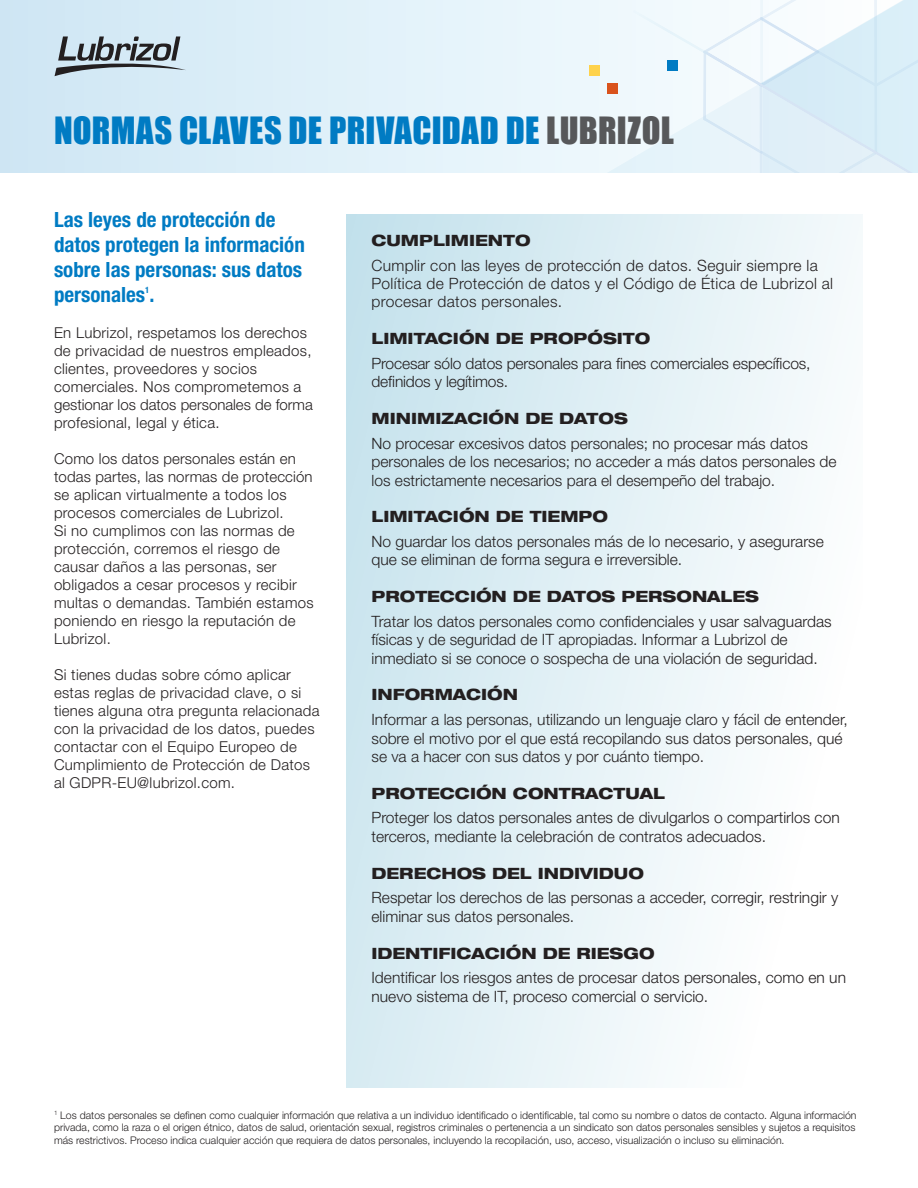
<style>
.page{position:relative;width:918px;height:1188px;background:#fff}
.page>*{position:absolute;margin:0;border:0;box-sizing:border-box;transform-origin:0 0}
.t1{font:34.5px "Impact";letter-spacing:.005em;color:#007bc3}
.t2{font:700 condensed 21px/25.2px "Helvetica Neue LT Pro";color:#007bc3}
.t3{font:300 15.6px/18.3px "Helvetica Neue LT Pro";color:#231f20}
.head{font:800 expanded 15.6px "Helvetica Neue LT Pro";color:#231f20}
.t4{font:300 15.6px/18.3px "Helvetica Neue LT Pro";letter-spacing:.02em;color:#231f20}
.t5{font:300 15px/18px "Helvetica Neue LT Pro";letter-spacing:.02em;color:#231f20}
.t6{font:300 10.5px/12.6px "Helvetica Neue LT Pro";color:#231f20;text-align:justify}
.t7{font:700 condensed 8.7px "Helvetica Neue LT Pro";color:#007bc3}
.s1{color:#57585a}
</style>
<div class="page">
<div style="left:346px;top:214px;width:517px;height:874px;background:linear-gradient(to right,#cce5ef,#fff)"></div>
<svg style="left:0;top:0;width:586px;height:173px;background:#ddeff8"></svg>
<div style="left:586px;top:0;width:45px;height:173px;background:#eef8fc"></div>
<svg style="left:631px;top:0;width:287px;height:173px"></svg>
<div style="left:707px;top:51px;width:211px;height:122px;background:#fff;opacity:.75"></div>
<div style="left:589px;top:65px;width:10px;height:11px;background:#fed24c"></div>
<div style="left:607px;top:84px;width:11px;height:10px;background:#d9531c"></div>
<div style="left:667px;top:60px;width:11px;height:11px;background:#007bc3"></div>
<svg style="left:55px;top:36px;width:131px;height:40px;background:#9ba8b0"></svg>
<p class="t1" style="left:54px;top:104px;width:622px">NORMAS CLAVES DE PRIVACIDAD DE <span class="s1">LUBRIZOL</span></p>
<p class="t2" style="left:54px;top:206px;width:252px">Las leyes de protección de datos protegen la información sobre las personas: sus datos personales .</p>
<p class="t7" style="left:145px;top:284px;width:6px">1</p>
<p class="t5" style="left:54px;top:324px;width:260px">En Lubrizol, respetamos los derechos de privacidad de nuestros empleados, clientes, proveedores y socios comerciales. Nos comprometemos a gestionar los datos personales de forma profesional, legal y ética.</p>
<p class="t5" style="left:54px;top:450px;width:261px">Como los datos personales están en todas partes, las normas de protección se aplican virtualmente a todos los procesos comerciales de Lubrizol.<br>Si no cumplimos con las normas de protección, corremos el riesgo de causar daños a las personas, ser obligados a cesar procesos y recibir multas o demandas. También estamos poniendo en riesgo la reputación de<br>Lubrizol.</p>
<p class="t5" style="left:54px;top:666px;width:267px">Si tienes dudas sobre cómo aplicar estas reglas de privacidad clave, o si tienes alguna otra pregunta relacionada con la privacidad de los datos, puedes contactar con el Equipo Europeo de Cumplimiento de Protección de Datos al GDPR-EU@lubrizol.com.</p>
<p class="head" style="left:372px;top:230px;width:161px">CUMPLIMIENTO</p>
<p class="t4" style="left:372px;top:256px;width:463px">Cumplir con las leyes de protección de datos. Seguir siempre la<br>Política de Protección de datos y el Código de Ética de Lubrizol al procesar datos personales.</p>
<p class="head" style="left:372px;top:329px;width:280px">LIMITACIÓN DE PROPÓSITO</p>
<p class="t3" style="left:372px;top:354px;width:441px">Procesar sólo datos personales para fines comerciales específicos, definidos y legítimos.</p>
<p class="head" style="left:372px;top:409px;width:258px">MINIMIZACIÓN DE DATOS</p>
<p class="t3" style="left:372px;top:434px;width:467px">No procesar excesivos datos personales; no procesar más datos personales de los necesarios; no acceder a más datos personales de los estrictamente necesarios para el desempeño del trabajo.</p>
<p class="head" style="left:372px;top:507px;width:238px">LIMITACIÓN DE TIEMPO</p>
<p class="t3" style="left:372px;top:532px;width:454px">No guardar los datos personales más de lo necesario, y asegurarse que se eliminan de forma segura e irreversible.</p>
<p class="head" style="left:372px;top:587px;width:389px">PROTECCIÓN DE DATOS PERSONALES</p>
<p class="t3" style="left:372px;top:612px;width:462px">Tratar los datos personales como confidenciales y usar salvaguardas físicas y de seguridad de IT apropiadas. Informar a Lubrizol de inmediato si se conoce o sospecha de una violación de seguridad.</p>
<p class="head" style="left:372px;top:685px;width:148px">INFORMACIÓN</p>
<p class="t3" style="left:372px;top:710px;width:478px">Informar a las personas, utilizando un lenguaje claro y fácil de entender, sobre el motivo por el que está recopilando sus datos personales, qué se va a hacer con sus datos y por cuánto tiempo.</p>
<p class="head" style="left:372px;top:783px;width:295px">PROTECCIÓN CONTRACTUAL</p>
<p class="t3" style="left:372px;top:808px;width:470px">Proteger los datos personales antes de divulgarlos o compartirlos con terceros, mediante la celebración de contratos adecuados.</p>
<p class="head" style="left:372px;top:863px;width:274px">DERECHOS DEL INDIVIDUO</p>
<p class="t3" style="left:372px;top:888px;width:468px">Respetar los derechos de las personas a acceder, corregir, restringir y eliminar sus datos personales.</p>
<p class="head" style="left:372px;top:943px;width:285px">IDENTIFICACIÓN DE RIESGO</p>
<p class="t3" style="left:372px;top:968px;width:476px">Identificar los riesgos antes de procesar datos personales, como en un nuevo sistema de IT, proceso comercial o servicio.</p>
<p class="t6" style="left:54px;top:1109px;width:804px"><sup>1</sup> Los datos personales se definen como cualquier información que relativa a un individuo identificado o identificable, tal como su nombre o datos de contacto. Alguna información privada, como la raza o el origen étnico, datos de salud, orientación sexual, registros criminales o pertenencia a un sindicato son datos personales sensibles y sujetos a requisitos más restrictivos. Proceso indica cualquier acción que requiera de datos personales, incluyendo la recopilación, uso, acceso, visualización o incluso su eliminación.</p>
</div>
